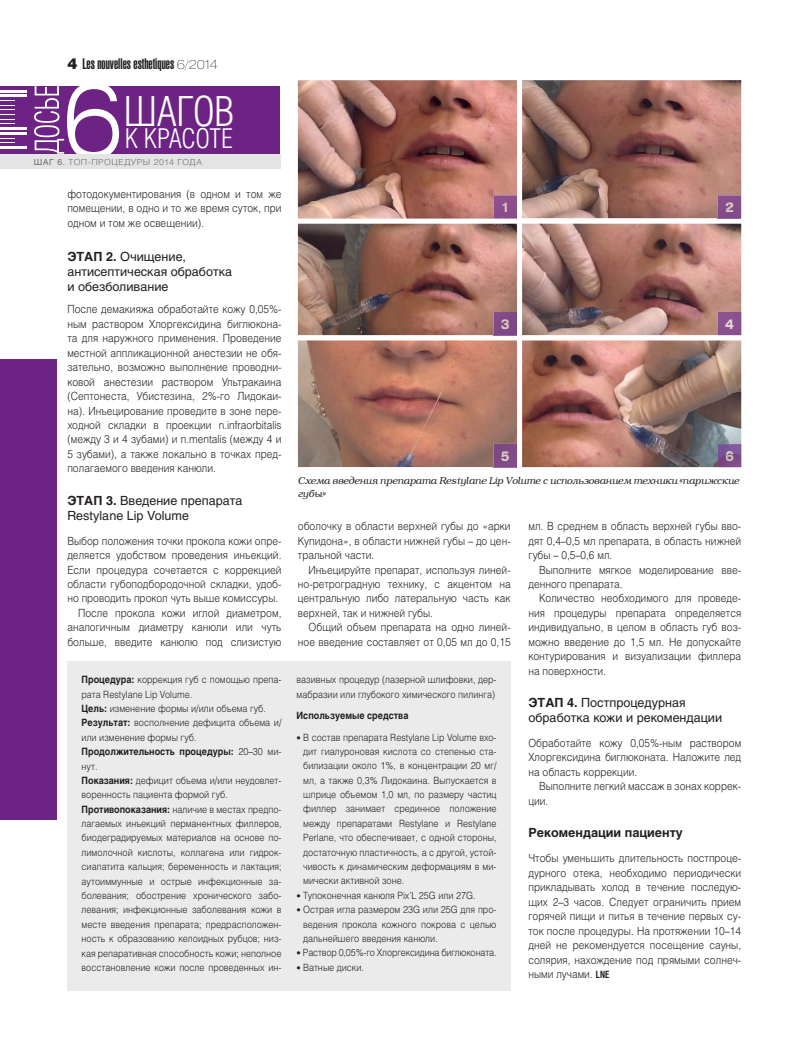
<style>
.page{position:relative;width:798px;height:1053px;background:#fff}
.page>*{position:absolute;margin:0;border:0;box-sizing:border-box;transform-origin:0 0}
.t1{font:300 103.38px "Helios Ext";color:#fff;scale:.9 1}
.t2{font:300 41.62px "Helios Cond";letter-spacing:-.015em;color:#fff}
.t3{font:300 27.38px "Helios Cond";letter-spacing:-.015em;color:#fff}
.t4{font:15px "Helios Ultra Compressed";color:#231f20}
.t5{font:700 13.38px "Helios Ext";color:#ead5ce;scale:.9 1}
.t6{font:700 13.38px "Helios Ext";color:#e2d1cb;scale:.9 1}
.t7{font:700 13.38px "Helios Ext";color:#d7c7c1;scale:.9 1}
.t8{font:700 13.38px "Helios Ext";color:#d8c8c0;scale:.9 1}
.t9{font:700 13.38px "Helios Ext";color:#e9d9d2;scale:.9 1}
.t10{font:700 13.38px "Helios Ext";color:#ced1d6;scale:.9 1}
.t11{font:12.5px/15px "Helios";color:#231f20}
.t12{font:700 12.5px "Helios";color:#231f20}
.t13{font:300 11.25px/14.4px "Helios";color:#231f20;text-align:justify;scale:.9 1}
.t14{font:300 10px/14.4px "Helios";color:#231f20;scale:.9 1}
.t15{font:italic 300 10px/12.5px "Bookman C";letter-spacing:-.005em;color:#231f20}
.t16{font:700 10px "Helios";color:#231f20;scale:.9 1}
.t17{font:300 8.38px "Helios";letter-spacing:.055em;color:#6d6e70;scale:1.05 1}
.s1{font-family:"Helios";font-weight:900}
.s2{font-family:"Helios Ext";font-weight:100;font-size:12.5px}
.s3{font-weight:400}
.s4{font-weight:700}
.s5{font-family:"Helios Cond";font-weight:700;font-size:10px}
.s6{font-size:8.75px}
</style>
<div class="page">
<div style="left:37px;top:86px;width:243px;height:69px;background:#6d2384"></div>
<div style="left:0;top:86px;width:59px;height:69px;background:#6d2384"></div>
<svg style="left:34px;top:86px;width:30px;height:68px"></svg>
<hr style="left:0;top:90px;width:26px;height:2px;background:#fff">
<hr style="left:0;top:95px;width:26px;height:2px;background:#fff">
<svg style="left:0;top:100px;width:15px;height:24px"></svg>
<hr style="left:0;top:128px;width:26px;height:2px;background:#fff">
<hr style="left:0;top:132px;width:26px;height:2px;background:#fff">
<svg style="left:0;top:138px;width:15px;height:5px"></svg>
<hr style="left:0;top:146px;width:26px;height:2px;background:#fff">
<div style="left:0;top:154px;width:280px;height:15px;background:#e5e4e4"></div>
<div style="left:0;top:359px;width:56px;height:460px;background:#6d2384"></div>
<img style="left:298px;top:80px;width:219px;height:138px">
<img style="left:522px;top:80px;width:219px;height:138px">
<img style="left:298px;top:224px;width:219px;height:111px">
<img style="left:522px;top:224px;width:219px;height:111px">
<img style="left:298px;top:340px;width:219px;height:127px">
<img style="left:522px;top:340px;width:219px;height:127px">
<img style="left:493px;top:195px;width:24px;height:23px">
<svg style="left:502px;top:203px;width:4px;height:9px"></svg>
<svg style="left:717px;top:218px;width:23px;height:1px"></svg>
<img style="left:717px;top:195px;width:23px;height:23px">
<svg style="left:725px;top:202px;width:8px;height:10px"></svg>
<svg style="left:493px;top:335px;width:24px;height:1px"></svg>
<img style="left:493px;top:312px;width:24px;height:23px">
<svg style="left:501px;top:319px;width:8px;height:10px"></svg>
<img style="left:493px;top:444px;width:24px;height:23px">
<svg style="left:501px;top:451px;width:8px;height:10px"></svg>
<svg style="left:717px;top:312px;width:24px;height:23px"></svg>
<svg style="left:717px;top:444px;width:24px;height:23px"></svg>
<div style="left:67px;top:661px;width:443px;height:329px;background:#ecebeb"></div>
<h3 class="t4" style="left:67px;top:58px;width:152px"><span class="s1">4</span> Les nouvelles esthetiques <span class="s2">6/2014</span></h3>
<h1 class="t1" style="left:62px;top:80px;width:69px">6</h1>
<h2 class="t2" style="left:124px;top:95px;width:112px">ШАГОВ</h2>
<h3 class="t3" style="left:125px;top:127px;width:110px">К КРАСОТЕ</h3>
<p class="t17" style="left:34px;top:159px;width:162px"><span class="s3">ШАГ 6.</span> ТОП-ПРОЦЕДУРЫ 2014 ГОДА</p>
<p class="t13" style="left:67px;top:188px;width:239px">фотодокументирования (в одном и том же помещении, в одно и то же время суток, при одном и том же освещении).</p>
<p class="t11" style="left:67px;top:250px;width:166px"><span class="s4">ЭТАП 2.</span> Очищение, антисептическая обработка и обезболивание</p>
<p class="t13" style="left:67px;top:303px;width:239px">После демакияжа обработайте кожу 0,05%- ным раствором Хлоргексидина биглюкона&shy;та для наружного применения. Проведение местной аппликационной анестезии не обя&shy;зательно, возможно выполнение проводни&shy;ковой анестезии раствором Ультракаина (Септонеста, Убистезина, 2%-го Лидокаи&shy;на). Инъецирование проведите в зоне пере&shy;ходной складки в проекции n.infraorbitalis (между 3 и 4 зубами) и n.mentalis (между 4 и 5 зубами), а также локально в точках пред&shy;полагаемого введения канюли.</p>
<p class="t11" style="left:67px;top:494px;width:176px"><span class="s4">ЭТАП 3.</span> Введение препарата<br>Restylane Lip Volume</p>
<p class="t13" style="left:67px;top:534px;width:239px;text-align:right">Выбор положения точки прокола кожи опре&shy;деляется удобством проведения инъекций.<br>Если процедура сочетается с коррекцией области губоподбородочной складки, удоб&shy;но проводить прокол чуть выше комиссуры.<br>После прокола кожи иглой диаметром, аналогичным диаметру канюли или чуть больше, введите канюлю под слизистую</p>
<p class="t5" style="left:501px;top:202px;width:10px">1</p>
<p class="t6" style="left:724px;top:202px;width:11px">2</p>
<p class="t7" style="left:500px;top:319px;width:11px">3</p>
<p class="t9" style="left:724px;top:319px;width:11px">4</p>
<p class="t10" style="left:724px;top:451px;width:11px">6</p>
<p class="t8" style="left:500px;top:451px;width:11px">5</p>
<p class="t15" style="left:298px;top:475px;width:442px">Схема введения препарата Restylane Lip Volume с использованием техники «парижские губы»</p>
<p class="t13" style="left:528px;top:520px;width:238px">мл. В среднем в область верхней губы вво&shy;дят 0,4–0,5 мл препарата, в область нижней губы – 0,5–0,6 мл.</p>
<p class="t13" style="left:528px;top:563px;width:238px;text-indent:11px">Выполните мягкое моделирование вве&shy;денного препарата.</p>
<p class="t13" style="left:528px;top:592px;width:238px;text-indent:11px">Количество необходимого для проведе&shy;ния процедуры препарата определяется индивидуально, в целом в область губ воз&shy;можно введение до 1,5 мл. Не допускайте контурирования и визуализации филлера на поверхности.</p>
<p class="t11" style="left:528px;top:696px;width:195px"><span class="s4">ЭТАП 4.</span> Постпроцедурная обработка кожи и рекомендации</p>
<p class="t13" style="left:528px;top:736px;width:238px">Обработайте кожу 0,05%-ным раствором Хлоргексидина биглюконата. Наложите лед на область коррекции.</p>
<p class="t13" style="left:528px;top:780px;width:238px;text-indent:11px">Выполните легкий массаж в зонах коррек&shy;ции.</p>
<p class="t12" style="left:528px;top:828px;width:156px">Рекомендации пациенту</p>
<p class="t13" style="left:528px;top:852px;width:238px">Чтобы уменьшить длительность постпроце&shy;дурного отека, необходимо периодически прикладывать холод в течение последую&shy;щих 2–3 часов. Следует ограничить прием горячей пищи и питья в течение первых су&shy;ток после процедуры. На протяжении 10–14 дней не рекомендуется посещение сауны, солярия, нахождение под прямыми солнеч&shy;ными лучами. <span class="s5">LNE</span></p>
<p class="t13" style="left:298px;top:520px;width:238px">оболочку в области верхней губы до «арки Купидона», в области нижней губы – до цен&shy;тральной части.</p>
<p class="t13" style="left:298px;top:563px;width:238px;text-indent:11px">Инъецируйте препарат, используя линей&shy;но-ретроградную технику, с акцентом на центральную либо латеральную часть как верхней, так и нижней губы.</p>
<p class="t13" style="left:298px;top:621px;width:238px;text-align:right">Общий объем препарата на одно линей&shy;ное введение составляет от 0,05 мл до 0,15</p>
<p class="t14" style="left:81px;top:673px;width:223px"><span class="s4">Процедура:</span> коррекция губ с помощью препа&shy;рата Restylane Lip Volume.<br><span class="s4">Цель:</span> изменение формы и/или объема губ.<br><span class="s4">Результат:</span> восполнение дефицита объема и/ или изменение формы губ.<br><span class="s4">Продолжительность процедуры:</span> 20–30 ми&shy;нут.<br><span class="s4">Показания:</span> дефицит объема и/или неудовлет&shy;воренность пациента формой губ.<br><span class="s4">Противопоказания:</span> наличие в местах предпо&shy;лагаемых инъекций перманентных филлеров, биодеградируемых материалов на основе по&shy;лимолочной кислоты, коллагена или гидрок&shy;сиапатита кальция; беременность и лактация; аутоиммунные и острые инфекционные за&shy;болевания; обострение хронического забо&shy;левания; инфекционные заболевания кожи в месте введения препарата; предрасположен&shy;ность к образованию келоидных рубцов; низ&shy;кая репаративная способность кожи; неполное восстановление кожи после проведенных ин-</p>
<p class="t14" style="left:296px;top:673px;width:223px">вазивных процедур (лазерной шлифовки, дер&shy;мабразии или глубокого химического пилинга)</p>
<p class="t16" style="left:296px;top:711px;width:126px">Используемые средства</p>
<p class="t14" style="left:303px;top:730px;width:216px;text-align:justify;text-indent:-7px"><span class="s6">•</span> В состав препарата Restylane Lip Volume вхо&shy;дит гиалуроновая кислота со степенью ста&shy;билизации около 1%, в концентрации 20 мг/ мл, а также 0,3% Лидокаина. Выпускается в шприце объемом 1,0 мл, по размеру частиц филлер занимает срединное положение между препаратами Restylane и Restylane Perlane, что обеспечивает, с одной стороны, достаточную пластичность, а с другой, устой&shy;чивость к динамическим деформациям в ми&shy;мически активной зоне.</p>
<p class="t14" style="left:296px;top:889px;width:200px"><span class="s6">•</span> Тупоконечная канюля Pix’L 25G или 27G.</p>
<p class="t14" style="left:303px;top:903px;width:216px;text-align:justify;text-indent:-7px"><span class="s6">•</span> Острая игла размером 23G или 25G для про&shy;ведения прокола кожного покрова с целью дальнейшего введения канюли.</p>
<p class="t14" style="left:296px;top:946px;width:223px"><span class="s6">•</span> Раствор 0,05%-го Хлоргексидина биглюконата.</p>
<p class="t14" style="left:296px;top:960px;width:77px"><span class="s6">•</span> Ватные диски.</p>
</div>
